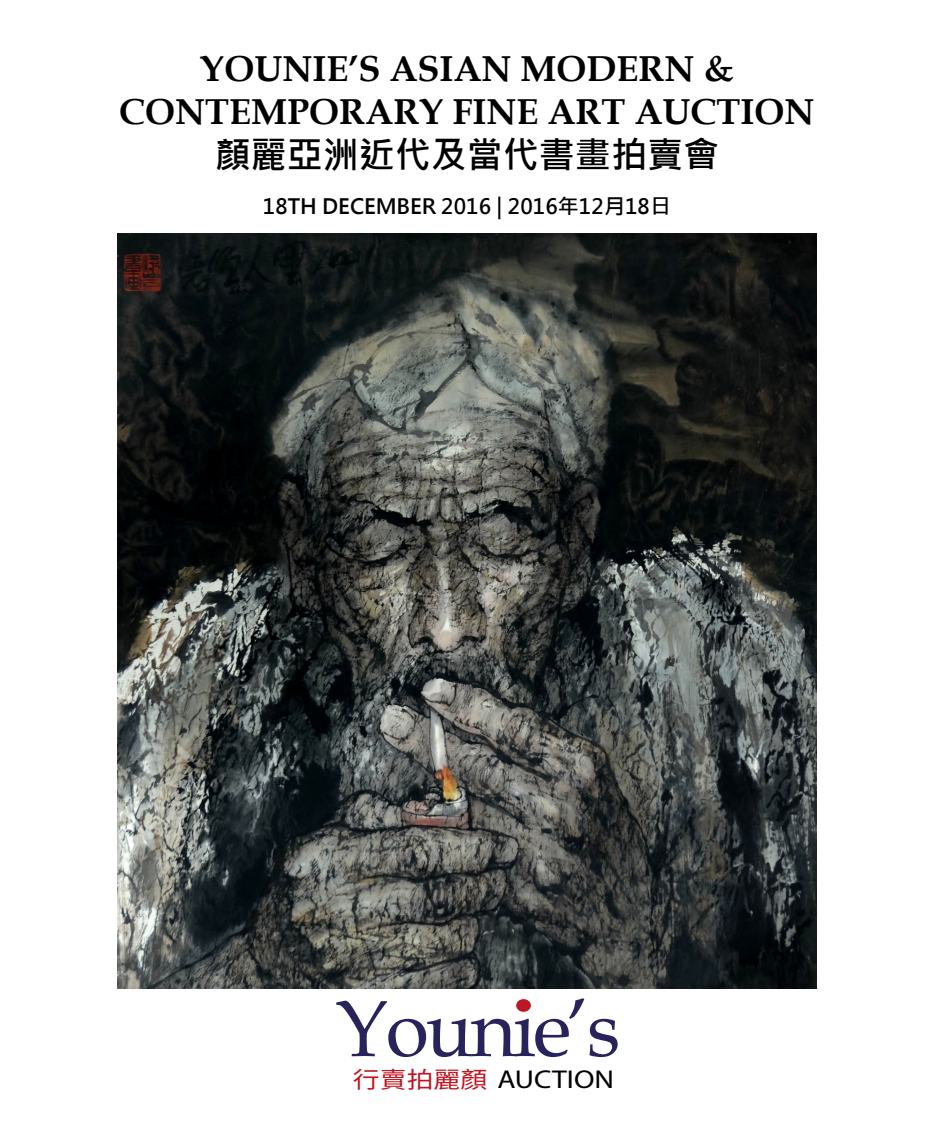
<style>
.page{position:relative;width:932px;height:1148px;background:#fff}
.page>*{position:absolute;margin:0;border:0;box-sizing:border-box;transform-origin:0 0}
.t1{font:79.35px "Book Antiqua";letter-spacing:-.04em;color:#29235c}
.t2{font:700 36px/43.2px "Book Antiqua";color:#000;text-align:center}
.t3{font:700 36px "Microsoft Jheng Hei";color:#000}
.t4{font:25.8px "Myriad Pro";color:#000;scale:1.15 1}
.t5{font:700 21px "Microsoft Jheng Hei";color:#000}
.s1{font-family:"Source Han Sans TW";font-size:22.95px;color:#be1622}
</style>
<div class="page">
<img style="left:117px;top:234px;width:699px;height:754px">
<div style="left:516px;top:999px;width:15px;height:12px;background:#be1622;border-radius:50%"></div>
<p class="t2" style="left:119px;top:47px;width:696px">YOUNIE’S ASIAN MODERN &amp;<br>CONTEMPORARY FINE ART AUCTION</p>
<p class="t3" style="left:215px;top:132px;width:506px">顏麗亞洲近代及當代書畫拍賣會</p>
<p class="t5" style="left:263px;top:194px;width:409px">18TH DECEMBER 2016 | 2016年12月18日</p>
<h1 class="t1" style="left:336px;top:973px;width:286px">Younie’s</h1>
<p class="t4" style="left:353px;top:1063px;width:228px"><span class="s1">行賣拍麗顏</span> AUCTION</p>
</div>
